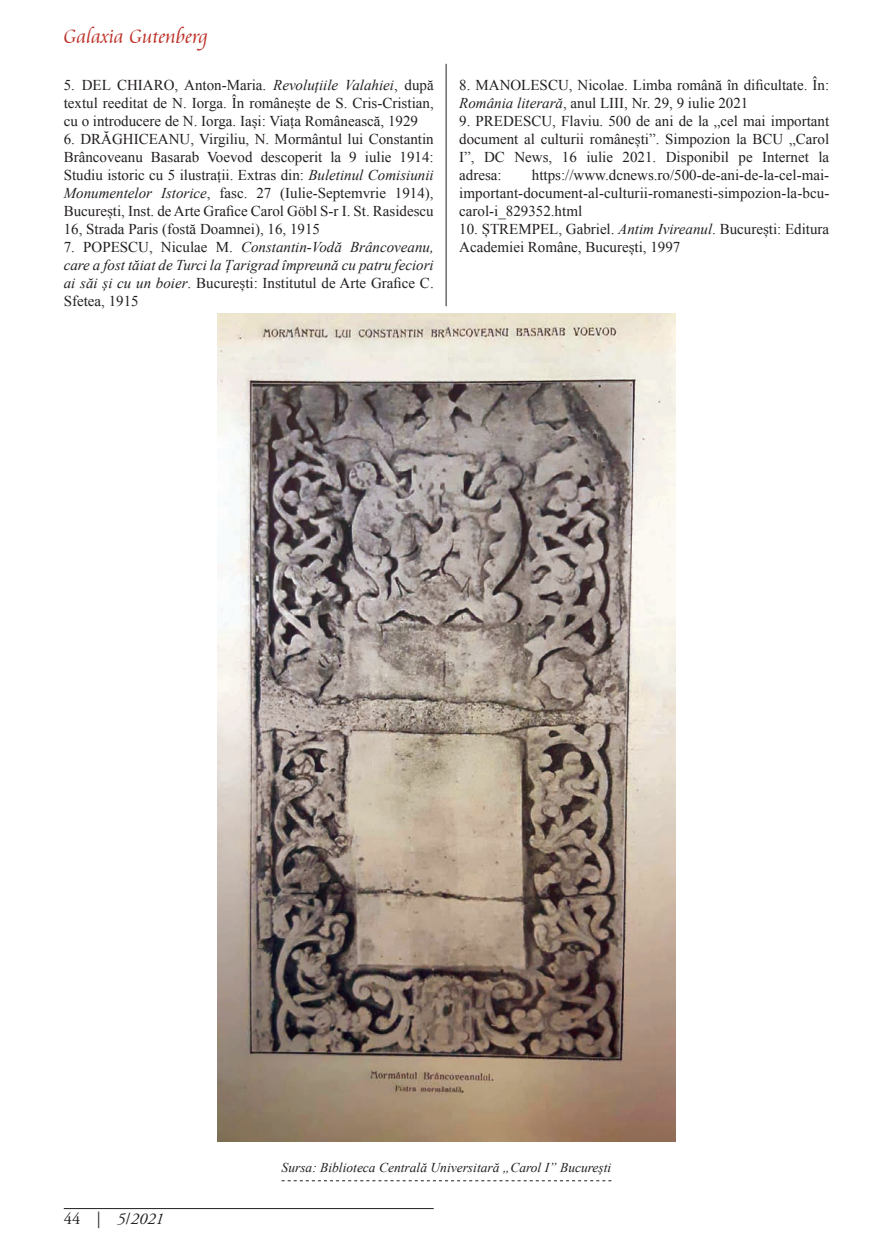
<style>
.page{position:relative;width:893px;height:1255px;background:#fff}
.page>*{position:absolute;margin:0;border:0;box-sizing:border-box;transform-origin:0 0}
.t1{font:300 21px "Cataneo BT";color:#bd3128}
.t2{font:italic 16.5px "Adobe Garamond Pro";color:#231f20}
.t3{font:15px/18px "Times New Roman";color:#231f20;text-align:justify}
.t4{font:italic 15px/18px "Times New Roman";color:#231f20;text-align:justify}
.t5{font:italic 13.5px "Times New Roman";color:#231f20}
.s1{font-style:italic}
.s2{font-style:normal}
</style>
<div class="page">
<hr style="left:64px;top:1208px;width:370px;height:1px;background:#231f20">
<hr style="left:446px;top:64px;width:1px;height:242px;background:#231f20">
<img style="left:218px;top:313px;width:457px;height:828px">
<svg style="left:282px;top:1180px;width:329px;height:1px"></svg>
<h1 class="t1" style="left:64px;top:23px;width:146px">Galaxia Gutenberg</h1>
<p class="t3" style="left:64px;top:76px;width:371px">5. DEL CHIARO, Anton-Maria. <span class="s1">Revoluțiile Valahiei</span>, după textul reeditat de N. Iorga. În românește de S. Cris-Cristian, cu o introducere de N. Iorga. Iași: Viața Românească, 1929</p>
<p class="t3" style="left:64px;top:130px;width:371px">6. DRĂGHICEANU, Virgiliu, N. Mormântul lui Constantin Brâncoveanu Basarab Voevod descoperit la 9 iulie 1914:<br>Studiu istoric cu 5 ilustrații. Extras din: <span class="s1">Buletinul Comisiunii Monumentelor Istorice</span>, fasc. 27 (Iulie-Septemvrie 1914), București, Inst. de Arte Grafice Carol Göbl S-r I. St. Rasidescu 16, Strada Paris (fostă Doamnei), 16, 1915</p>
<p class="t4" style="left:64px;top:238px;width:371px"><span class="s2">7. POPESCU, Niculae M.</span> Constantin-Vodă Brâncoveanu, care a fost tăiat de Turci la Țarigrad împreună cu patru feciori ai săi și cu un boier<span class="s2">. București: Institutul de Arte Grafice C.<br>Sfetea, 1915</span></p>
<p class="t3" style="left:459px;top:76px;width:371px">8. MANOLESCU, Nicolae. Limba română în dificultate. În:<br><span class="s1">România literară</span>, anul LIII, Nr. 29, 9 iulie 2021</p>
<p class="t3" style="left:459px;top:112px;width:371px">9. PREDESCU, Flaviu. 500 de ani de la „cel mai important document al culturii românești”. Simpozion la BCU „Carol I”, DC News, 16 iulie 2021. Disponibil pe Internet la adresa:</p>
<p class="t3" style="left:459px;top:166px;width:372px;text-indent:73px">https://www.dcnews.ro/500-de-ani-de-la-cel-mai&shy;important-document-al-culturii-romanesti-simpozion-la-bcu&shy;carol-i_829352.html</p>
<p class="t3" style="left:459px;top:220px;width:371px">10. ȘTREMPEL, Gabriel. <span class="s1">Antim Ivireanul</span>. București: Editura<br>Academiei Române, București, 1997</p>
<p class="t2" style="left:64px;top:1209px;width:102px"><span class="s2">44 |</span> 5<span class="s2">/</span>2021</p>
<p class="t5" style="left:282px;top:1157px;width:331px">Sursa: Biblioteca Centrală Universitară „Carol I” București</p>
</div>
